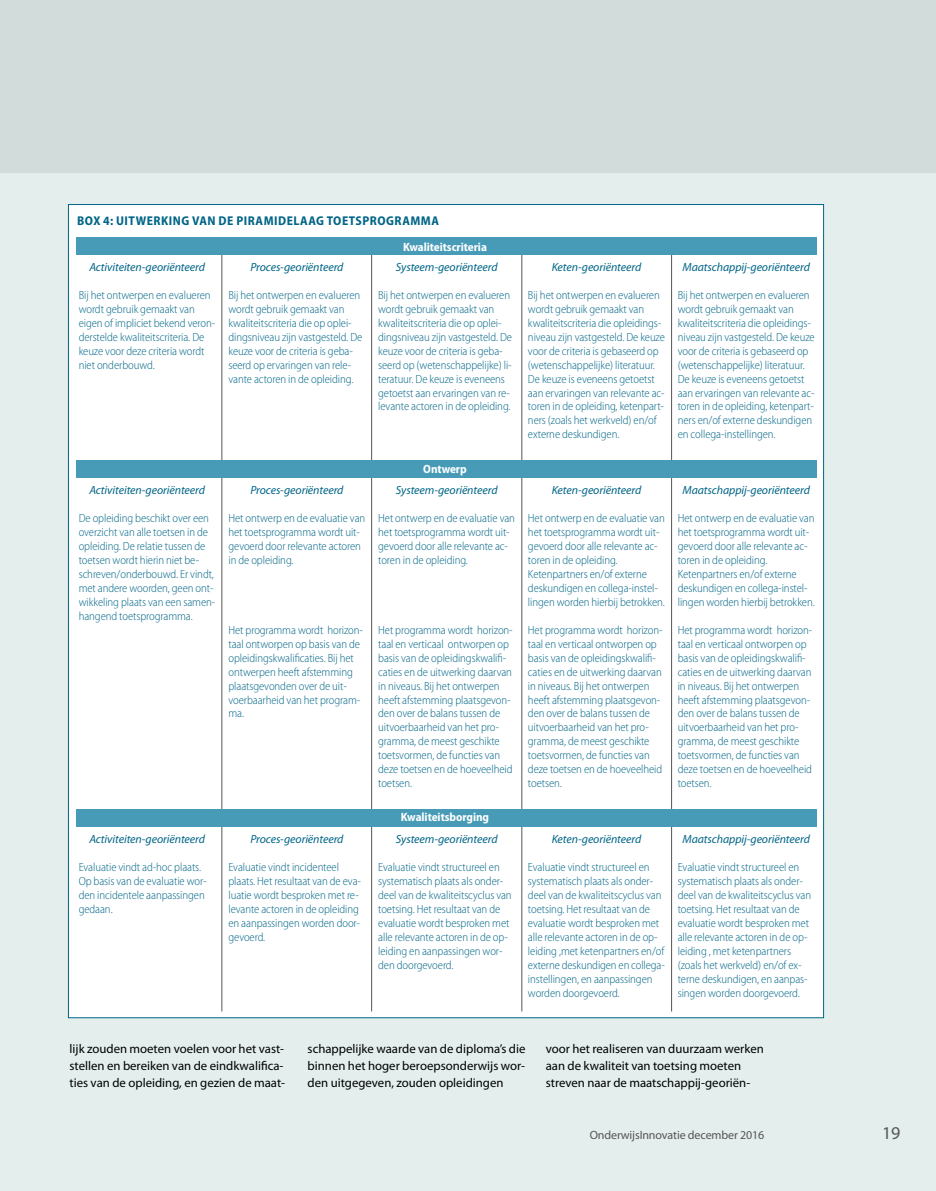
<style>
.page{position:relative;width:936px;height:1191px;background:#fff}
.page>*{position:absolute;margin:0;border:0;box-sizing:border-box;transform-origin:0 0}
.t1{font:18px "Myriad Pro";color:#565655}
.t2{font:12.75px/17.2px "Myriad Pro";color:#000}
.t3{font:700 semi-condensed 12.75px "Myriad Pro";letter-spacing:.04em;color:#006587}
.t4{font:700 semi-condensed 12px "Myriad Pro";letter-spacing:-.005em;color:#fff}
.t5{font:12px "Myriad Pro";letter-spacing:-.01em;color:#565655}
.t6{font:300 semi-condensed 11.85px/14px "Myriad Pro";letter-spacing:-.005em;color:#006587}
.t7{font:italic 11.85px "Myriad Pro";letter-spacing:-.005em;color:#006587}
</style>
<div class="page">
<div style="left:0;top:0;width:935px;height:1191px;background:#e3eeed"></div>
<div style="left:0;top:0;width:935px;height:172px;background:#d2dcdb"></div>
<div style="left:68px;top:204px;width:755px;height:814px;background:#fff;border:1px solid #006587"></div>
<hr style="left:221px;top:250px;width:1px;height:761px;background:#565655">
<hr style="left:521px;top:246px;width:1px;height:765px;background:#565655">
<hr style="left:671px;top:250px;width:1px;height:761px;background:#565655">
<hr style="left:371px;top:250px;width:1px;height:761px;background:#565655">
<div style="left:77px;top:460px;width:739px;height:17px;background:#479bb7"></div>
<div style="left:77px;top:809px;width:739px;height:17px;background:#479bb7"></div>
<div style="left:77px;top:238px;width:739px;height:17px;background:#479bb7"></div>
<p class="t3" style="left:77px;top:213px;width:363px">BOX 4: UITWERKING VAN DE PIRAMIDELAAG TOETSPROGRAMMA</p>
<p class="t7" style="left:89px;top:260px;width:117px">Activiteiten-georiënteerd</p>
<p class="t6" style="left:79px;top:288px;width:138px">Bij het ontwerpen en evalueren wordt gebruik gemaakt van eigen of impliciet bekend veron&shy;derstelde kwaliteitscriteria. De keuze voor deze criteria wordt niet onderbouwd.</p>
<p class="t4" style="left:403px;top:240px;width:85px">Kwaliteitscriteria</p>
<p class="t7" style="left:250px;top:260px;width:95px">Proces-georiënteerd</p>
<p class="t6" style="left:228px;top:288px;width:135px">Bij het ontwerpen en evalueren wordt gebruik gemaakt van kwaliteitscriteria die op oplei&shy;dingsniveau zijn vastgesteld. De keuze voor de criteria is geba&shy;seerd op ervaringen van rele&shy;vante actoren in de opleiding.</p>
<p class="t7" style="left:396px;top:260px;width:103px">Systeem-georiënteerd</p>
<p class="t6" style="left:378px;top:288px;width:135px">Bij het ontwerpen en evalueren wordt gebruik gemaakt van kwaliteitscriteria die op oplei&shy;dingsniveau zijn vastgesteld. De keuze voor de criteria is geba&shy;seerd op (wetenschappelijke) li&shy;teratuur. De keuze is eveneens getoetst aan ervaringen van re&shy;levante actoren in de opleiding.</p>
<p class="t7" style="left:89px;top:484px;width:117px">Activiteiten-georiënteerd</p>
<p class="t6" style="left:79px;top:511px;width:138px">De opleiding beschikt over een overzicht van alle toetsen in de opleiding. De relatie tussen de toetsen wordt hierin niet be&shy;schreven/onderbouwd. Er vindt, met andere woorden, geen ont&shy;wikkeling plaats van een samen&shy;hangend toetsprogramma.</p>
<p class="t7" style="left:250px;top:484px;width:95px">Proces-georiënteerd</p>
<p class="t6" style="left:228px;top:511px;width:138px">Het ontwerp en de evaluatie van het toetsprogramma wordt uit&shy;gevoerd door relevante actoren in de opleiding.</p>
<p class="t6" style="left:228px;top:623px;width:136px">Het programma wordt horizon&shy;taal ontworpen op basis van de opleidingskwalificaties. Bij het ontwerpen heeft afstemming plaatsgevonden over de uit&shy;voerbaarheid van het program&shy;ma.</p>
<p class="t7" style="left:89px;top:832px;width:117px">Activiteiten-georiënteerd</p>
<p class="t6" style="left:79px;top:860px;width:129px">Evaluatie vindt ad-hoc plaats.<br>Op basis van de evaluatie wor&shy;den incidentele aanpassingen gedaan.</p>
<p class="t7" style="left:250px;top:832px;width:95px">Proces-georiënteerd</p>
<p class="t6" style="left:228px;top:860px;width:134px">Evaluatie vindt incidenteel plaats. Het resultaat van de eva&shy;luatie wordt besproken met re&shy;levante actoren in de opleiding en aanpassingen worden door&shy;gevoerd.</p>
<p class="t4" style="left:423px;top:462px;width:45px">Ontwerp</p>
<p class="t7" style="left:396px;top:484px;width:103px">Systeem-georiënteerd</p>
<p class="t6" style="left:378px;top:511px;width:138px">Het ontwerp en de evaluatie van het toetsprogramma wordt uit&shy;gevoerd door alle relevante ac&shy;toren in de opleiding.</p>
<p class="t6" style="left:378px;top:623px;width:136px">Het programma wordt horizon&shy;taal en verticaal ontworpen op basis van de opleidingskwalifi&shy;caties en de uitwerking daarvan in niveaus. Bij het ontwerpen heeft afstemming plaatsgevon&shy;den over de balans tussen de uitvoerbaarheid van het pro&shy;gramma, de meest geschikte toetsvormen, de functies van deze toetsen en de hoeveelheid toetsen.</p>
<p class="t4" style="left:401px;top:810px;width:90px">Kwaliteitsborging</p>
<p class="t7" style="left:396px;top:832px;width:103px">Systeem-georiënteerd</p>
<p class="t6" style="left:378px;top:860px;width:135px">Evaluatie vindt structureel en systematisch plaats als onder&shy;deel van de kwaliteitscyclus van toetsing. Het resultaat van de evaluatie wordt besproken met alle relevante actoren in de op&shy;leiding en aanpassingen wor&shy;den doorgevoerd.</p>
<p class="t7" style="left:551px;top:260px;width:91px">Keten-georiënteerd</p>
<p class="t6" style="left:528px;top:288px;width:138px">Bij het ontwerpen en evalueren wordt gebruik gemaakt van kwaliteitscriteria die opleidings&shy;niveau zijn vastgesteld. De keuze voor de criteria is gebaseerd op (wetenschappelijke) literatuur.<br>De keuze is eveneens getoetst aan ervaringen van relevante ac&shy;toren in de opleiding, ketenpart&shy;ners (zoals het werkveld) en/of externe deskundigen.</p>
<p class="t7" style="left:682px;top:260px;width:129px">Maatschappij-georiënteerd</p>
<p class="t6" style="left:677px;top:288px;width:138px">Bij het ontwerpen en evalueren wordt gebruik gemaakt van kwaliteitscriteria die opleidings&shy;niveau zijn vastgesteld. De keuze voor de criteria is gebaseerd op (wetenschappelijke) literatuur.<br>De keuze is eveneens getoetst aan ervaringen van relevante ac&shy;toren in de opleiding, ketenpart&shy;ners en/of externe deskundigen en collega-instellingen.</p>
<p class="t7" style="left:551px;top:484px;width:91px">Keten-georiënteerd</p>
<p class="t6" style="left:528px;top:511px;width:138px">Het ontwerp en de evaluatie van het toetsprogramma wordt uit&shy;gevoerd door alle relevante ac&shy;toren in de opleiding.<br>Ketenpartners en/of externe deskundigen en collega-instel&shy;lingen worden hierbij betrokken.</p>
<p class="t6" style="left:528px;top:623px;width:136px">Het programma wordt horizon&shy;taal en verticaal ontworpen op basis van de opleidingskwalifi&shy;caties en de uitwerking daarvan in niveaus. Bij het ontwerpen heeft afstemming plaatsgevon&shy;den over de balans tussen de uitvoerbaarheid van het pro&shy;gramma, de meest geschikte toetsvormen, de functies van deze toetsen en de hoeveelheid toetsen.</p>
<p class="t7" style="left:682px;top:484px;width:129px">Maatschappij-georiënteerd</p>
<p class="t6" style="left:677px;top:511px;width:138px">Het ontwerp en de evaluatie van het toetsprogramma wordt uit&shy;gevoerd door alle relevante ac&shy;toren in de opleiding.<br>Ketenpartners en/of externe deskundigen en collega-instel&shy;lingen worden hierbij betrokken.</p>
<p class="t6" style="left:677px;top:623px;width:136px">Het programma wordt horizon&shy;taal en verticaal ontworpen op basis van de opleidingskwalifi&shy;caties en de uitwerking daarvan in niveaus. Bij het ontwerpen heeft afstemming plaatsgevon&shy;den over de balans tussen de uitvoerbaarheid van het pro&shy;gramma, de meest geschikte toetsvormen, de functies van deze toetsen en de hoeveelheid toetsen.</p>
<p class="t7" style="left:551px;top:832px;width:91px">Keten-georiënteerd</p>
<p class="t6" style="left:528px;top:860px;width:138px">Evaluatie vindt structureel en systematisch plaats als onder&shy;deel van de kwaliteitscyclus van toetsing. Het resultaat van de evaluatie wordt besproken met alle relevante actoren in de op&shy;leiding ,met ketenpartners en/of externe deskundigen en collega&shy;instellingen, en aanpassingen worden doorgevoerd.</p>
<p class="t7" style="left:682px;top:832px;width:129px">Maatschappij-georiënteerd</p>
<p class="t6" style="left:677px;top:860px;width:135px">Evaluatie vindt structureel en systematisch plaats als onder&shy;deel van de kwaliteitscyclus van toetsing. Het resultaat van de evaluatie wordt besproken met alle relevante actoren in de op&shy;leiding , met ketenpartners (zoals het werkveld) en/of ex&shy;terne deskundigen, en aanpas&shy;singen worden doorgevoerd.</p>
<p class="t2" style="left:70px;top:1040px;width:217px">lijk zouden moeten voelen voor het vast&shy;stellen en bereiken van de eindkwalifica&shy;ties van de opleiding, en gezien de maat-</p>
<p class="t2" style="left:307px;top:1040px;width:219px;text-align:justify">schappelijke waarde van de diploma’s die binnen het hoger beroepsonderwijs wor&shy;den uitgegeven, zouden opleidingen</p>
<p class="t2" style="left:545px;top:1040px;width:220px">voor het realiseren van duurzaam werken aan de kwaliteit van toetsing moeten streven naar de maatschappij-georiën-</p>
<p class="t5" style="left:589px;top:1128px;width:176px">OnderwijsInnovatie december 2016</p>
<h1 class="t1" style="left:882px;top:1123px;width:20px">19</h1>
</div>
